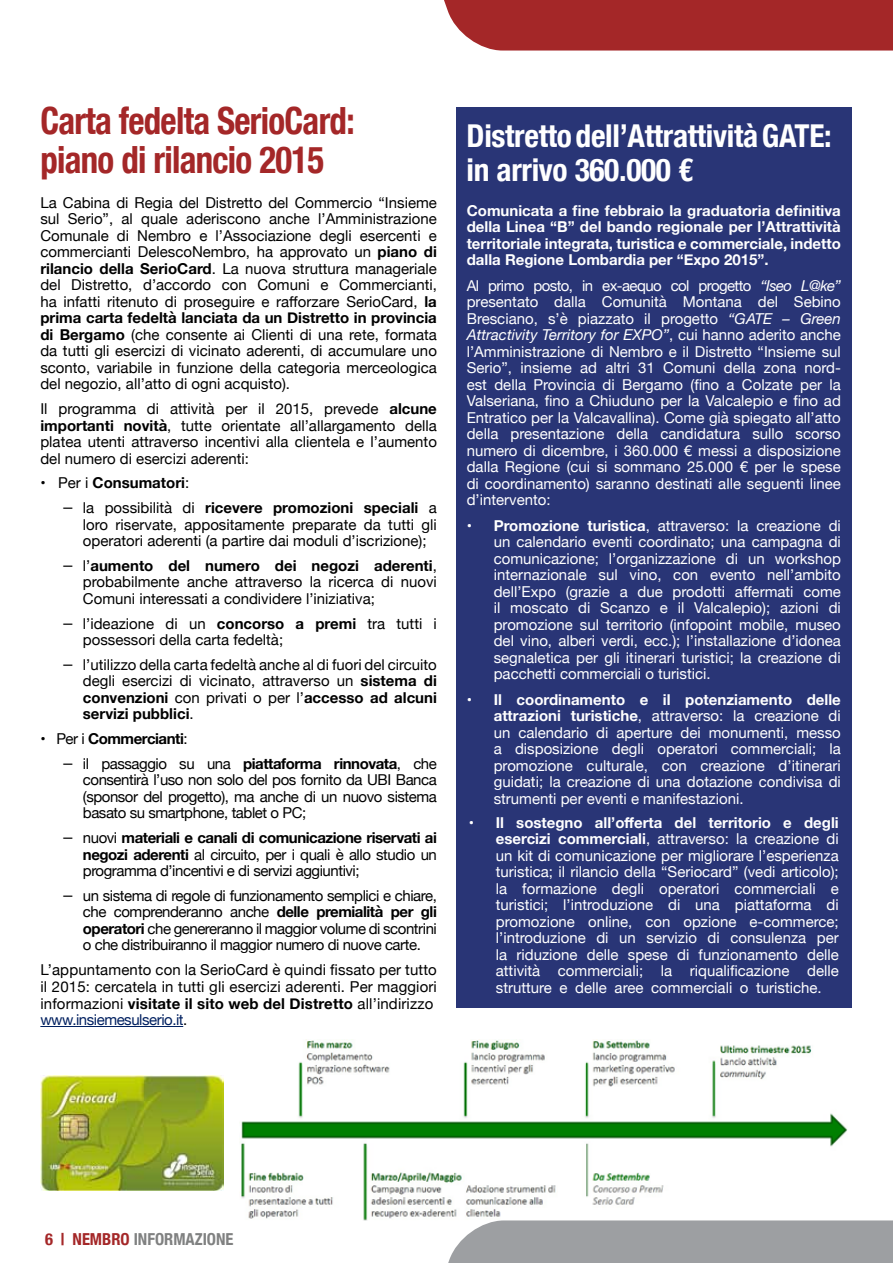
<style>
.page{position:relative;width:893px;height:1263px;background:#fff}
.page>*{position:absolute;margin:0;border:0;box-sizing:border-box;transform-origin:0 0}
.t1{font:700 condensed 37.5px/39px "Helvetica Neue LT Com";letter-spacing:-.02em;color:#a42728;scale:.93 1}
.t2{font:700 condensed 31.5px/34.5px "Helvetica Neue LT Com";letter-spacing:-.01em;color:#fff}
.t3{font:700 condensed 16.5px "Helvetica Neue LT Com";color:#808181}
.t4{font:15px/16.5px "Helvetica Neue";color:#000;text-align:justify}
.t5{font:15px/16.5px "Helvetica Neue";color:#fff;text-align:justify}
.t6{font:700 15px/16.5px "Helvetica Neue";color:#fff;text-align:justify}
.t7{font:700 15px/24.8px "Helvetica Neue";color:#000}
.t8{font:700 15px/24.8px "Helvetica Neue";letter-spacing:-.03em;color:#000}
.s1{font-weight:700}
.s2{font-weight:400}
.s3{font-family:"Verdana";font-weight:400}
.s4{font-family:"Verdana"}
.s5{color:#002060}
.s6{font-style:italic}
.s7{color:#a42728}
</style>
<div class="page">
<div style="left:444px;top:0;width:449px;height:51px;background:#a42728"></div>
<hr style="left:40px;top:1026px;width:143px;height:1px;background:#002060">
<div style="left:456px;top:107px;width:395px;height:901px;background:#293576"></div>
<img style="left:241px;top:1040px;width:607px;height:180px">
<img style="left:40px;top:1075px;width:183px;height:116px">
<div style="left:448px;top:1220px;width:445px;height:43px;background:#9d9fa2"></div>
<h1 class="t1" style="left:40px;top:101px;width:339px">Carta fedelta SerioCard: piano di rilancio 2015</h1>
<p class="t4" style="left:40px;top:195px;width:398px">La Cabina di Regia del Distretto del Commercio “Insieme sul Serio”, al quale aderiscono anche l’Amministrazione Comunale di Nembro e l’Associazione degli esercenti e commercianti DelescoNembro, ha approvato un <span class="s1">piano di rilancio della SerioCard</span>. La nuova struttura manageriale del Distretto, d’accordo con Comuni e Commercianti, ha infatti ritenuto di proseguire e rafforzare SerioCard, <span class="s1">la prima carta fedeltà lanciata da un Distretto in provincia di Bergamo</span> (che consente ai Clienti di una rete, formata da tutti gli esercizi di vicinato aderenti, di accumulare uno sconto, variabile in funzione della categoria merceologica del negozio, all’atto di ogni acquisto).</p>
<p class="t4" style="left:40px;top:401px;width:398px">Il programma di attività per il 2015, prevede <span class="s1">alcune importanti novità</span>, tutte orientate all’allargamento della platea utenti attraverso incentivi alla clientela e l’aumento del numero di esercizi aderenti:</p>
<p class="t7" style="left:62px;top:471px;width:377px;text-indent:-21px">• <span class="s2">Per i</span> Consumatori<span class="s2">:<br></span><span class="s3">−</span> <span class="s2">la possibilità di</span> ricevere promozioni speciali <span class="s2">a</span></p>
<p class="t4" style="left:83px;top:517px;width:355px">loro riservate, appositamente preparate da tutti gli operatori aderenti (a partire dai moduli d’iscrizione);</p>
<p class="t4" style="left:83px;top:558px;width:355px;text-indent:-21px"><span class="s4">−</span> l’<span class="s1">aumento del numero dei negozi aderenti</span>, probabilmente anche attraverso la ricerca di nuovi Comuni interessati a condividere l’iniziativa;</p>
<p class="t4" style="left:83px;top:616px;width:355px;text-indent:-21px"><span class="s4">−</span> l’ideazione di un <span class="s1">concorso a premi</span> tra tutti i possessori della carta fedeltà;</p>
<p class="t4" style="left:83px;top:657px;width:355px;text-indent:-21px"><span class="s4">−</span> l’utilizzo della carta fedeltà anche al di fuori del circuito degli esercizi di vicinato, attraverso un <span class="s1">sistema di convenzioni</span> con privati o per l’<span class="s1">accesso ad alcuni servizi pubblici</span>.</p>
<p class="t8" style="left:62px;top:727px;width:377px;text-indent:-21px">• <span class="s2">Per i</span> Commercianti<span class="s2">:<br></span><span class="s3">−</span> <span class="s2">il passaggio su una</span> piattaforma rinnovata<span class="s2">, che</span></p>
<p class="t4" style="left:83px;top:773px;width:355px">consentirà l’uso non solo del pos fornito da UBI Banca (sponsor del progetto), ma anche di un nuovo sistema basato su smartphone, tablet o PC;</p>
<p class="t4" style="left:83px;top:830px;width:355px;text-indent:-21px"><span class="s4">−</span> nuovi <span class="s1">materiali e canali di comunicazione riservati ai negozi aderenti</span> al circuito, per i quali è allo studio un programma d’incentivi e di servizi aggiuntivi;</p>
<p class="t4" style="left:83px;top:888px;width:355px;text-indent:-21px"><span class="s4">−</span> un sistema di regole di funzionamento semplici e chiare, che comprenderanno anche <span class="s1">delle premialità per gli operatori</span> che genereranno il maggior volume di scontrini o che distribuiranno il maggior numero di nuove carte.</p>
<p class="t4" style="left:40px;top:963px;width:398px;text-align:left">L’appuntamento con la SerioCard è quindi fissato per tutto il 2015: cercatela in tutti gli esercizi aderenti. Per maggiori informazioni <span class="s1">visitate il sito web del Distretto</span> all’indirizzo <span class="s5">www.insiemesulserio.it</span>.</p>
<h2 class="t2" style="left:467px;top:119px;width:367px">Distretto dell’Attrattività GATE: in arrivo 360.000 €</h2>
<p class="t6" style="left:467px;top:202px;width:376px">Comunicata a fine febbraio la graduatoria definitiva della Linea “B” del bando regionale per l’Attrattività territoriale integrata, turistica e commerciale, indetto dalla Regione Lombardia per “Expo 2015”.</p>
<p class="t5" style="left:467px;top:278px;width:376px">Al primo posto, in ex-aequo col progetto <span class="s6">“Iseo L@ke” </span>presentato dalla Comunità Montana del Sebino Bresciano, s’è piazzato il progetto <span class="s6">“GATE – Green Attractivity Territory for EXPO”</span>, cui hanno aderito anche l’Amministrazione di Nembro e il Distretto “Insieme sul Serio”, insieme ad altri 31 Comuni della zona nord&shy;est della Provincia di Bergamo (fino a Colzate per la Valseriana, fino a Chiuduno per la Valcalepio e fino ad Entratico per la Valcavallina). Come già spiegato all’atto della presentazione della candidatura sullo scorso numero di dicembre, i 360.000 € messi a disposizione dalla Regione (cui si sommano 25.000 € per le spese di coordinamento) saranno destinati alle seguenti linee d’intervento:</p>
<p class="t5" style="left:494px;top:518px;width:349px;text-indent:-27px"><span class="s1">• Promozione turistica</span>, attraverso: la creazione di un calendario eventi coordinato; una campagna di comunicazione; l’organizzazione di un workshop internazionale sul vino, con evento nell’ambito dell’Expo (grazie a due prodotti affermati come il moscato di Scanzo e il Valcalepio); azioni di promozione sul territorio (infopoint mobile, museo del vino, alberi verdi, ecc.); l’installazione d’idonea segnaletica per gli itinerari turistici; la creazione di pacchetti commerciali o turistici.</p>
<p class="t5" style="left:494px;top:692px;width:349px;text-indent:-27px"><span class="s1">• Il coordinamento e il potenziamento delle attrazioni turistiche</span>, attraverso: la creazione di un calendario di aperture dei monumenti, messo a disposizione degli operatori commerciali; la promozione culturale, con creazione d’itinerari guidati; la creazione di una dotazione condivisa di strumenti per eventi e manifestazioni.</p>
<p class="t5" style="left:496px;top:815px;width:344px;text-indent:-27px"><span class="s1">• Il sostegno all’offerta del territorio e degli esercizi commerciali</span>, attraverso: la creazione di un kit di comunicazione per migliorare l’esperienza turistica; il rilancio della “Seriocard” (vedi articolo); la formazione degli operatori commerciali e turistici; l’introduzione di una piattaforma di promozione online, con opzione e-commerce; l’introduzione di un servizio di consulenza per la riduzione delle spese di funzionamento delle attività commerciali; la riqualificazione delle strutture e delle aree commerciali o turistiche.</p>
<p class="t3" style="left:45px;top:1229px;width:190px"><span class="s7">6 | NEMBRO</span> INFORMAZIONE</p>
</div>
